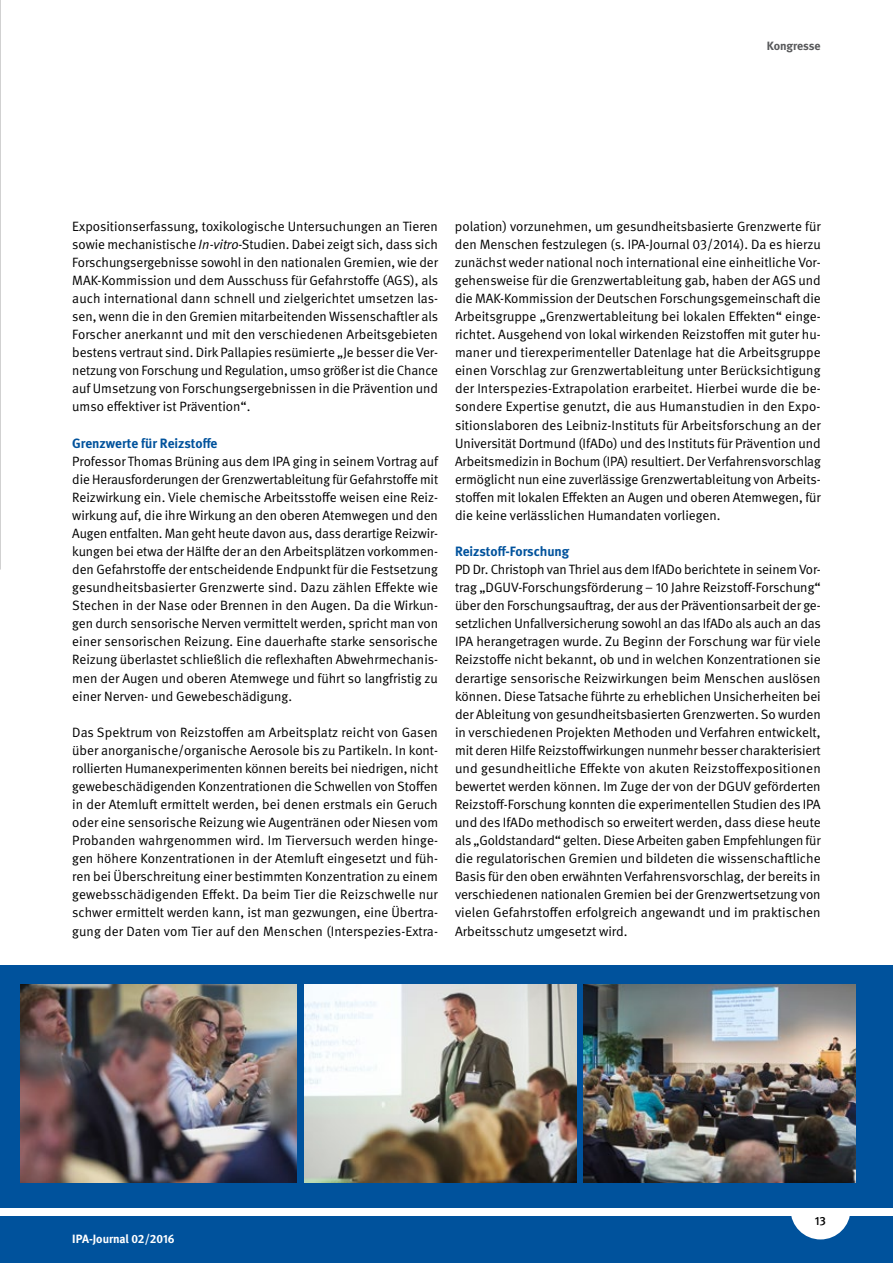
<style>
.page{position:relative;width:893px;height:1263px;background:#fff}
.page>*{position:absolute;margin:0;border:0;box-sizing:border-box;transform-origin:0 0}
.t1{font:13.5px/18px "DGUV Meta";color:#000;text-align:justify}
.t2{font:700 13.5px "DGUV Meta";letter-spacing:-.005em;color:#00529c}
.t3{font:700 12px "DGUV Meta";letter-spacing:-.005em;color:#fff}
.t4{font:700 12px "DGUV Meta";letter-spacing:-.005em;color:#58595b}
.t5{font:500 12px "DGUV Meta";color:#000}
.s1{font-style:italic}
</style>
<div class="page">
<div style="left:0;top:1216px;width:893px;height:47px;background:#00529c"></div>
<svg style="left:0;top:0;width:1px;height:569px"></svg>
<div style="left:791px;top:1179px;width:59px;height:60px;background:#fff;border-radius:50%"></div>
<div style="left:1px;top:965px;width:892px;height:242px;background:#00529c"></div>
<img style="left:584px;top:985px;width:272px;height:197px">
<img style="left:304px;top:985px;width:273px;height:197px">
<img style="left:20px;top:985px;width:277px;height:197px">
<p class="t4" style="left:767px;top:39px;width:55px">Kongresse</p>
<p class="t1" style="left:72px;top:217px;width:367px">Expositionserfassung, toxikologische Untersuchungen an Tieren sowie mechanistische <span class="s1">In-vitro</span>-Studien. Dabei zeigt sich, dass sich Forschungsergebnisse sowohl in den nationalen Gremien, wie der MAK-Kommission und dem Ausschuss für Gefahrstoffe (AGS), als auch international dann schnell und zielgerichtet umsetzen las&shy;sen, wenn die in den Gremien mitarbeitenden Wissenschaftler als Forscher anerkannt und mit den verschiedenen Arbeitsgebieten bestens vertraut sind. Dirk Pallapies resümierte „Je besser die Ver&shy;netzung von Forschung und Regulation, umso größer ist die Chance auf Umsetzung von Forschungsergebnissen in die Prävention und umso effektiver ist Prävention“.</p>
<p class="t2" style="left:72px;top:435px;width:147px">Grenzwerte für Reizstoffe</p>
<p class="t1" style="left:72px;top:452px;width:367px">Professor Thomas Brüning aus dem IPA ging in seinem Vortrag auf die Herausforderungen der Grenzwertableitung für Gefahrstoffe mit Reizwirkung ein. Viele chemische Arbeitsstoffe weisen eine Reiz&shy;wirkung auf, die ihre Wirkung an den oberen Atemwegen und den Augen entfalten. Man geht heute davon aus, dass derartige Reizwir&shy;kungen bei etwa der Hälfte der an den Arbeitsplätzen vorkommen&shy;den Gefahrstoffe der entscheidende Endpunkt für die Festsetzung gesundheitsbasierter Grenzwerte sind. Dazu zählen Effekte wie Stechen in der Nase oder Brennen in den Augen. Da die Wirkun&shy;gen durch sensorische Nerven vermittelt werden, spricht man von einer sensorischen Reizung. Eine dauerhafte starke sensorische Reizung überlastet schließlich die reflexhaften Abwehrmechanis&shy;men der Augen und oberen Atemwege und führt so langfristig zu einer Nerven- und Gewebeschädigung.</p>
<p class="t1" style="left:72px;top:723px;width:367px">Das Spektrum von Reizstoffen am Arbeitsplatz reicht von Gasen über anorganische/organische Aerosole bis zu Partikeln. In kont&shy;rollierten Humanexperimenten können bereits bei niedrigen, nicht gewebeschädigenden Konzentrationen die Schwellen von Stoffen in der Atemluft ermittelt werden, bei denen erstmals ein Geruch oder eine sensorische Reizung wie Augentränen oder Niesen vom Probanden wahrgenommen wird. Im Tierversuch werden hinge&shy;gen höhere Konzentrationen in der Atemluft eingesetzt und füh&shy;ren bei Überschreitung einer bestimmten Konzentration zu einem gewebsschädigenden Effekt. Da beim Tier die Reizschwelle nur schwer ermittelt werden kann, ist man gezwungen, eine Übertra&shy;gung der Daten vom Tier auf den Menschen (Interspezies-Extra-</p>
<p class="t1" style="left:455px;top:217px;width:367px">polation) vorzunehmen, um gesundheitsbasierte Grenzwerte für den Menschen festzulegen (s. IPA-Journal 03/2014). Da es hierzu zunächst weder national noch international eine einheitliche Vor&shy;gehensweise für die Grenzwertableitung gab, haben der AGS und die MAK-Kommission der Deutschen Forschungsgemeinschaft die Arbeitsgruppe „Grenzwertableitung bei lokalen Effekten“ einge&shy;richtet. Ausgehend von lokal wirkenden Reizstoffen mit guter hu&shy;maner und tierexperimenteller Datenlage hat die Arbeitsgruppe einen Vorschlag zur Grenzwertableitung unter Berücksichtigung der Interspezies-Extrapolation erarbeitet. Hierbei wurde die be&shy;sondere Expertise genutzt, die aus Humanstudien in den Expo&shy;sitionslaboren des Leibniz-Instituts für Arbeitsforschung an der Universität Dortmund (IfADo) und des Instituts für Prävention und Arbeitsmedizin in Bochum (IPA) resultiert. Der Verfahrensvorschlag ermöglicht nun eine zuverlässige Grenzwertableitung von Arbeits&shy;stoffen mit lokalen Effekten an Augen und oberen Atemwegen, für die keine verlässlichen Humandaten vorliegen.</p>
<p class="t2" style="left:455px;top:543px;width:116px">Reizstoff-Forschung</p>
<p class="t1" style="left:455px;top:561px;width:367px">PD Dr. Christoph van Thriel aus dem IfADo berichtete in seinem Vor&shy;trag „DGUV-Forschungsförderung – 10 Jahre Reizstoff-Forschung“ über den Forschungsauftrag, der aus der Präventionsarbeit der ge&shy;setzlichen Unfallversicherung sowohl an das IfADo als auch an das IPA herangetragen wurde. Zu Beginn der Forschung war für viele Reizstoffe nicht bekannt, ob und in welchen Konzentrationen sie derartige sensorische Reizwirkungen beim Menschen auslösen können. Diese Tatsache führte zu erheblichen Unsicherheiten bei der Ableitung von gesundheitsbasierten Grenzwerten. So wurden in verschiedenen Projekten Methoden und Verfahren entwickelt, mit deren Hilfe Reizstoffwirkungen nunmehr besser charakterisiert und gesundheitliche Effekte von akuten Reizstoffexpositionen bewertet werden können. Im Zuge der von der DGUV geförderten Reizstoff-Forschung konnten die experimentellen Studien des IPA und des IfADo methodisch so erweitert werden, dass diese heute als „Goldstandard“ gelten. Diese Arbeiten gaben Empfehlungen für die regulatorischen Gremien und bildeten die wissenschaftliche Basis für den oben erwähnten Verfahrensvorschlag, der bereits in verschiedenen nationalen Gremien bei der Grenzwertsetzung von vielen Gefahrstoffen erfolgreich angewandt und im praktischen Arbeitsschutz umgesetzt wird.</p>
<p class="t3" style="left:72px;top:1231px;width:104px">IPA-Journal 02/2016</p>
<p class="t5" style="left:815px;top:1213px;width:13px">13</p>
</div>
